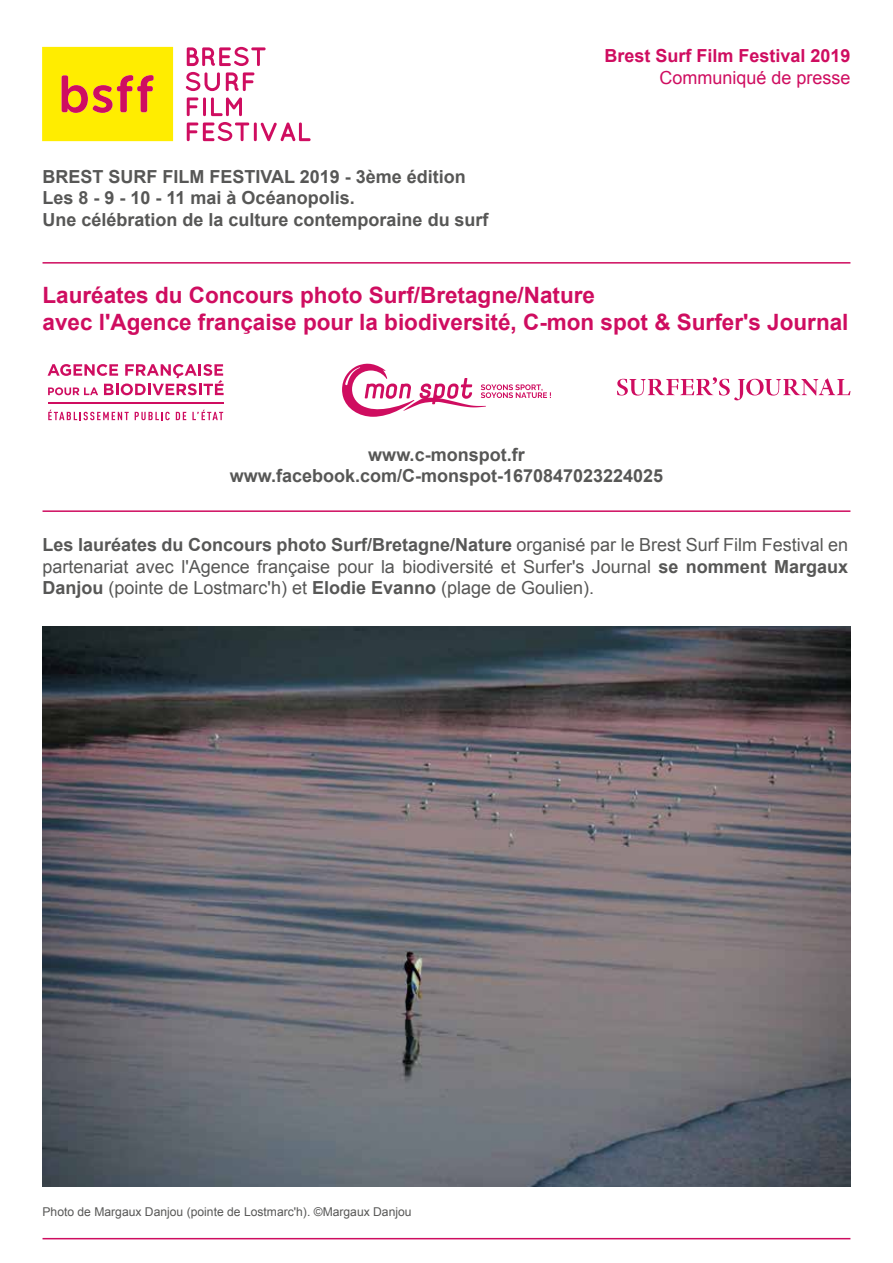
<style>
.page{position:relative;width:893px;height:1263px;background:#fff}
.page>*{position:absolute;margin:0;border:0;box-sizing:border-box;transform-origin:0 0}
.t1{font:700 22.5px/27px "Arial";color:#cf0d60}
.t2{font:18px/21.6px "Arial";color:#575756;text-align:justify}
.t3{font:700 18px/21.6px "Arial";color:#575756}
.t4{font:700 18px "Arial";color:#cf0d60}
.t5{font:18px "Arial";color:#cf0d60}
.t6{font:12.15px "Arial";color:#575756}
.s1{font-weight:700}
</style>
<div class="page">
<hr style="left:43px;top:1238px;width:807px;height:1px;background:#cf0d60">
<hr style="left:43px;top:262px;width:807px;height:2px;background:#cf0d60">
<hr style="left:43px;top:510px;width:807px;height:2px;background:#cf0d60">
<svg style="left:42px;top:47px;width:131px;height:94px;background:#f9d20d"></svg>
<svg style="left:187px;top:47px;width:79px;height:19px"></svg>
<svg style="left:186px;top:72px;width:34px;height:19px"></svg>
<svg style="left:226px;top:72px;width:28px;height:19px"></svg>
<svg style="left:187px;top:97px;width:55px;height:19px"></svg>
<svg style="left:187px;top:122px;width:124px;height:19px"></svg>
<svg style="left:48px;top:364px;width:176px;height:31px"></svg>
<hr style="left:48px;top:402px;width:176px;height:2px;background:#cf0d60">
<svg style="left:48px;top:410px;width:81px;height:10px"></svg>
<svg style="left:135px;top:412px;width:35px;height:8px"></svg>
<svg style="left:176px;top:412px;width:10px;height:8px"></svg>
<svg style="left:192px;top:410px;width:31px;height:10px"></svg>
<svg style="left:617px;top:377px;width:233px;height:23px"></svg>
<svg style="left:342px;top:363px;width:209px;height:54px"></svg>
<img style="left:43px;top:627px;width:807px;height:559px">
<p class="t3" style="left:43px;top:166px;width:448px">BREST SURF FILM FESTIVAL 2019 - 3ème édition<br>Les 8 - 9 - 10 - 11 mai à Océanopolis.<br>Une célébration de la culture contemporaine du surf</p>
<p class="t4" style="left:604px;top:44px;width:248px">Brest Surf Film Festival 2019</p>
<p class="t5" style="left:659px;top:66px;width:193px">Communiqué de presse</p>
<p class="t1" style="left:43px;top:282px;width:807px">Lauréates du Concours photo Surf/Bretagne/Nature<br>avec l'Agence française pour la biodiversité, C-mon spot &amp; Surfer's Journal</p>
<p class="t3" style="left:230px;top:444px;width:435px;text-align:center">www.c-monspot.fr www.facebook.com/C-monspot-1670847023224025</p>
<p class="t2" style="left:43px;top:534px;width:807px"><span class="s1">Les lauréates du Concours photo Surf/Bretagne/Nature</span> organisé par le Brest Surf Film Festival en partenariat avec l'Agence française pour la biodiversité et Surfer's Journal <span class="s1">se nomment Margaux Danjou</span> (pointe de Lostmarc'h) et <span class="s1">Elodie Evanno</span> (plage de Goulien).</p>
<p class="t6" style="left:43px;top:1204px;width:371px">Photo de Margaux Danjou (pointe de Lostmarc'h). ©Margaux Danjou</p>
</div>
